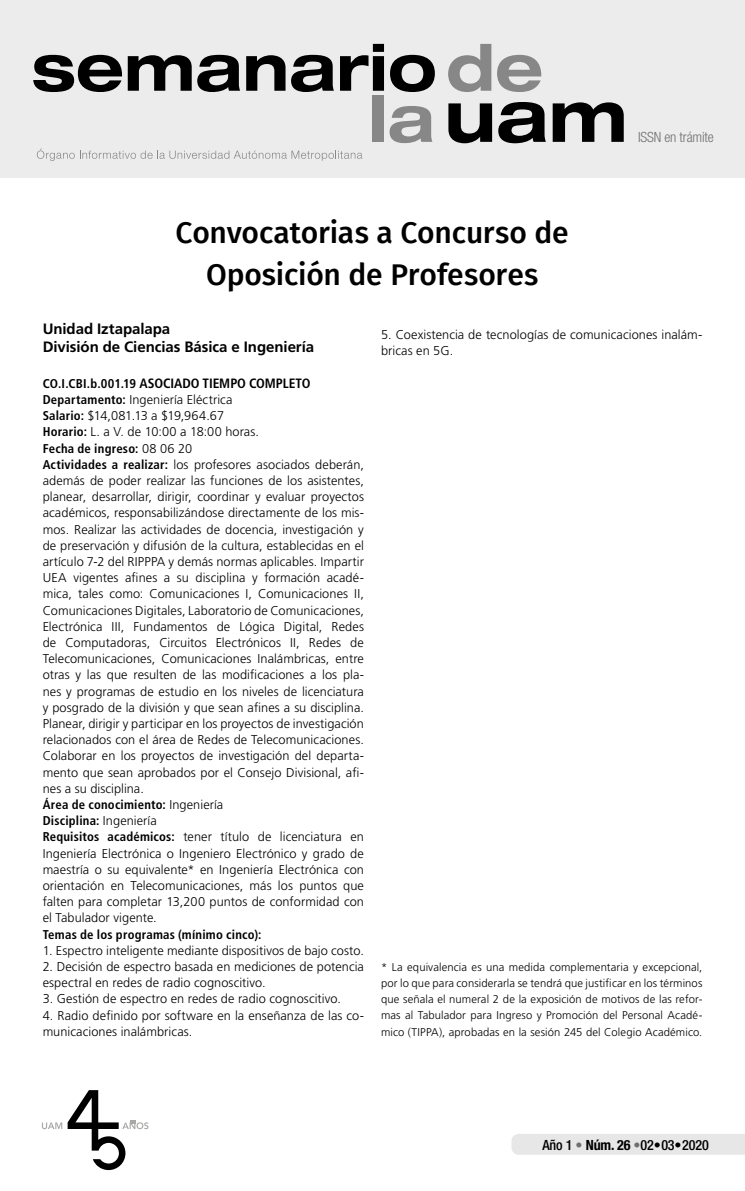
<style>
.page{position:relative;width:745px;height:1191px;background:#fff}
.page>*{position:absolute;margin:0;border:0;box-sizing:border-box;transform-origin:0 0}
.t1{font:500 30px/42px "Fira Sans";letter-spacing:-.005em;color:#000;text-align:center}
.t2{font:700 15px/18px "Frutiger LT Std";letter-spacing:-.005em;color:#000}
.t3{font:500 condensed 14.1px "Helvetica Neue LT Std";letter-spacing:-.01em;color:#000}
.t4{font:300 condensed 14.1px "Helvetica Neue LT Std";letter-spacing:-.01em;color:#706f6f}
.t5{font:700 condensed 13.5px "Frutiger LT Std";letter-spacing:-.005em;color:#000}
.t6{font:300 12.75px/16.2px "Frutiger LT Std";letter-spacing:.005em;color:#000}
.t7{font:700 condensed 12.75px "Frutiger LT Std";letter-spacing:.015em;color:#000}
.t8{font:300 11.25px/16px "Frutiger LT Std";letter-spacing:.01em;color:#000;text-align:justify}
.s1{font-size:12.75px}
.s2{font-weight:700;font-stretch:condensed}
.s3{color:#706f6f}
.s4{font-weight:700}
</style>
<div class="page">
<div style="left:0;top:0;width:744px;height:177px;background:#e9e9e9"></div>
<div style="left:372px;top:95px;width:12px;height:47px;background:#878787"></div>
<svg style="left:389px;top:106px;width:43px;height:37px"></svg>
<svg style="left:448px;top:103px;width:44px;height:40px"></svg>
<svg style="left:498px;top:102px;width:47px;height:41px"></svg>
<svg style="left:552px;top:102px;width:71px;height:40px"></svg>
<svg style="left:33px;top:55px;width:89px;height:37px"></svg>
<svg style="left:128px;top:55px;width:63px;height:36px"></svg>
<svg style="left:197px;top:55px;width:43px;height:37px"></svg>
<svg style="left:246px;top:55px;width:39px;height:36px"></svg>
<svg style="left:291px;top:55px;width:43px;height:37px"></svg>
<svg style="left:340px;top:44px;width:44px;height:47px"></svg>
<svg style="left:390px;top:55px;width:44px;height:37px"></svg>
<svg style="left:448px;top:44px;width:93px;height:48px"></svg>
<div style="left:511px;top:1134px;width:233px;height:20px;background:#e7e7e7"></div>
<svg style="left:42px;top:1122px;width:20px;height:7px"></svg>
<svg style="left:68px;top:1090px;width:80px;height:80px"></svg>
<svg style="left:37px;top:148px;width:325px;height:13px"></svg>
<h1 class="t1" style="left:175px;top:210px;width:394px">Convocatorias a Concurso de<br>Oposición de Profesores</h1>
<p class="t4" style="left:637px;top:129px;width:77px">ISSN en trámite</p>
<p class="t2" style="left:43px;top:320px;width:273px">Unidad Iztapalapa<br>División de Ciencias Básica e Ingeniería</p>
<p class="t5" style="left:43px;top:375px;width:269px"><span class="s1">CO.I.CBI.b.001.19</span> ASOCIADO TIEMPO COMPLETO</p>
<p class="t6" style="left:43px;top:392px;width:322px"><span class="s2">Departamento:</span> Ingeniería Eléctrica<br><span class="s2">Salario:</span> $14,081.13 a $19,964.67<br><span class="s2">Horario:</span> L. a V. de 10:00 a 18:00 horas.<br><span class="s2">Fecha de ingreso:</span> 08 06 20<br><span class="s2">Actividades a realizar:</span> los profesores asociados deberán, además de poder realizar las funciones de los asistentes, planear, desarrollar, dirigir, coordinar y evaluar proyectos académicos, responsabilizándose directamente de los mis&shy;mos. Realizar las actividades de docencia, investigación y de preservación y difusión de la cultura, establecidas en el artículo 7-2 del RIPPPA y demás normas aplicables. Impartir UEA vigentes afines a su disciplina y formación acadé&shy;mica, tales como: Comunicaciones I, Comunicaciones II, Comunicaciones Digitales, Laboratorio de Comunicaciones, Electrónica III, Fundamentos de Lógica Digital, Redes de Computadoras, Circuitos Electrónicos II, Redes de Telecomunicaciones, Comunicaciones Inalámbricas, entre otras y las que resulten de las modificaciones a los pla&shy;nes y programas de estudio en los niveles de licenciatura y posgrado de la división y que sean afines a su disciplina.<br>Planear, dirigir y participar en los proyectos de investigación relacionados con el área de Redes de Telecomunicaciones.<br>Colaborar en los proyectos de investigación del departa&shy;mento que sean aprobados por el Consejo Divisional, afi&shy;nes a su disciplina.<br><span class="s2">Área de conocimiento:</span> Ingeniería<br><span class="s2">Disciplina:</span> Ingeniería<br><span class="s2">Requisitos académicos:</span> tener título de licenciatura en Ingeniería Electrónica o Ingeniero Electrónico y grado de maestría o su equivalente* en Ingeniería Electrónica con orientación en Telecomunicaciones, más los puntos que falten para completar 13,200 puntos de conformidad con el Tabulador vigente.</p>
<p class="t7" style="left:43px;top:926px;width:220px">Temas de los programas (mínimo cinco):</p>
<p class="t6" style="left:43px;top:942px;width:322px">1. Espectro inteligente mediante dispositivos de bajo costo.</p>
<p class="t6" style="left:43px;top:958px;width:322px">2. Decisión de espectro basada en mediciones de potencia espectral en redes de radio cognoscitivo.</p>
<p class="t6" style="left:43px;top:991px;width:300px">3. Gestión de espectro en redes de radio cognoscitivo.</p>
<p class="t6" style="left:43px;top:1007px;width:322px">4. Radio definido por software en la enseñanza de las co&shy;municaciones inalámbricas.</p>
<p class="t6" style="left:381px;top:327px;width:323px">5. Coexistencia de tecnologías de comunicaciones inalám&shy;bricas en 5G.</p>
<p class="t8" style="left:381px;top:959px;width:323px">* La equivalencia es una medida complementaria y excepcional, por lo que para considerarla se tendrá que justificar en los términos que señala el numeral 2 de la exposición de motivos de las refor&shy;mas al Tabulador para Ingreso y Promoción del Personal Acadé&shy;mico (TIPPA), aprobadas en la sesión 245 del Colegio Académico.</p>
<p class="t3" style="left:542px;top:1136px;width:168px">Año 1 <span class="s3">•</span> <span class="s4">Núm. 26</span> <span class="s3">•</span>02•03•2020</p>
</div>
